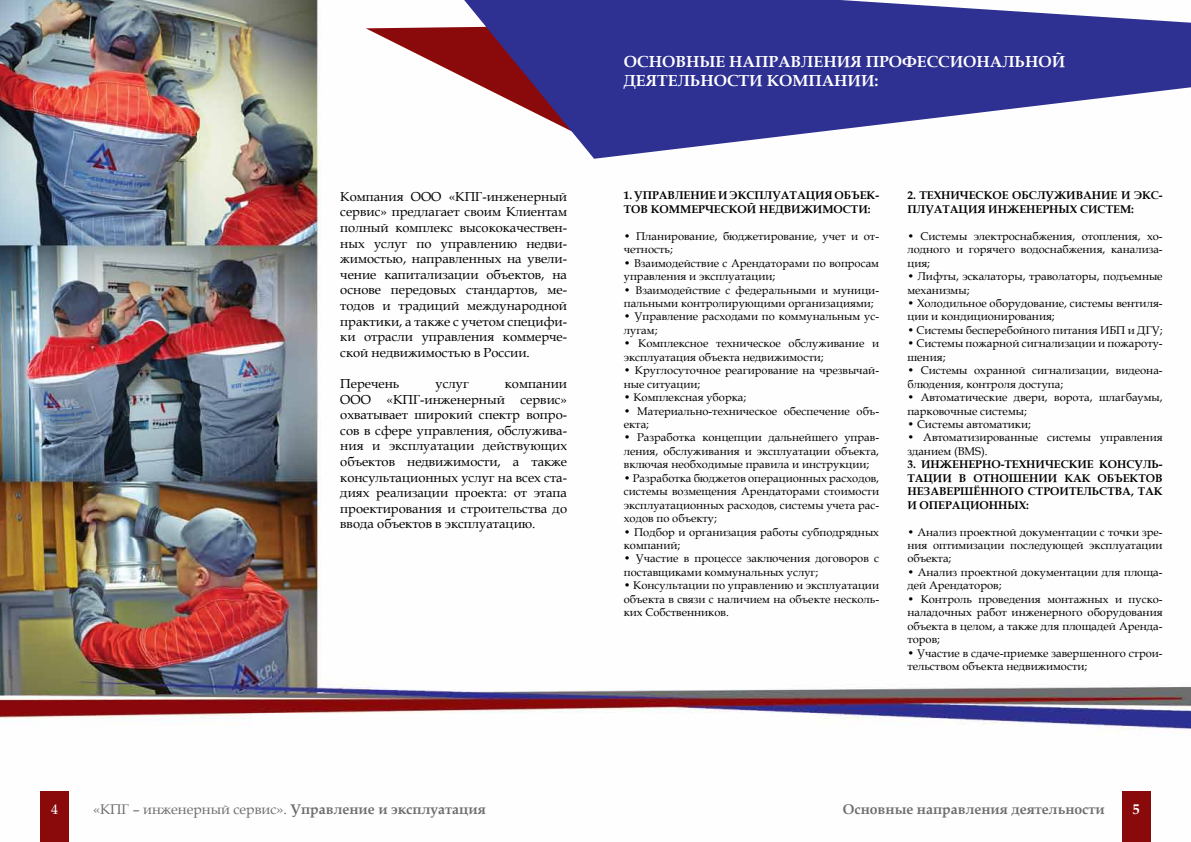
<style>
.page{position:relative;width:1191px;height:842px;background:#fff}
.page>*{position:absolute;margin:0;border:0;box-sizing:border-box;transform-origin:0 0}
.t1{font:700 16px/19.2px "Book Antiqua";color:#fff}
.t2{font:14px "Book Antiqua";color:#6d6e70}
.t3{font:700 14px "Book Antiqua";color:#6d6e70}
.t4{font:14px "Book Antiqua";color:#fff}
.t5{font:700 14px "Book Antiqua";color:#fff}
.t6{font:13px/15.6px "Book Antiqua";color:#000;text-align:justify}
.t7{font:11.2px/13.4px "Book Antiqua";color:#000}
.t8{font:700 11.2px/13.4px "Book Antiqua";color:#000}
.s1{font-weight:700}
</style>
<div class="page">
<img style="left:0;top:0;width:1191px;height:842px">
<svg style="left:366px;top:20px;width:98px;height:112px"></svg>
<svg style="left:464px;top:0;width:727px;height:159px;fill:#2e3092"></svg>
<div style="left:40px;top:792px;width:28px;height:50px;background:#8a0a0c"></div>
<div style="left:1122px;top:792px;width:29px;height:50px;background:#8a0a0c"></div>
<p class="t6" style="left:340px;top:188px;width:228px">Компания ООО «КПГ-инженерный сервис» предлагает своим Клиентам полный комплекс высококачествен&shy;ных услуг по управлению недви&shy;жимостью, направленных на увели&shy;чение капитализации объектов, на основе передовых стандартов, ме&shy;тодов и традиций международной практики, а также с учетом специфи&shy;ки отрасли управления коммерче&shy;ской недвижимостью в России.</p>
<p class="t6" style="left:340px;top:375px;width:61px">Перечень</p>
<p class="t6" style="left:435px;top:375px;width:35px">услуг</p>
<p class="t6" style="left:340px;top:375px;width:228px;text-indent:165px">компании ООО «КПГ-инженерный сервис» охватывает широкий спектр вопро&shy;сов в сфере управления, обслужива&shy;ния и эксплуатации действующих объектов недвижимости, а также консультационных услуг на всех ста&shy;диях реализации проекта: от этапа проектирования и строительства до ввода объектов в эксплуатацию.</p>
<h1 class="t1" style="left:624px;top:52px;width:443px">Основные направления профессиональной деятельности компании:</h1>
<p class="t8" style="left:624px;top:189px;width:257px">1. Управление и эксплуатация объек&shy;тов коммерческой недвижимости:</p>
<p class="t7" style="left:624px;top:229px;width:257px">• Планирование, бюджетирование, учет и от&shy;четность;</p>
<p class="t7" style="left:624px;top:256px;width:257px">• Взаимодействие с Арендаторами по вопросам управления и эксплуатации;</p>
<p class="t7" style="left:624px;top:283px;width:257px">• Взаимодействие с федеральными и муници&shy;пальными контролирующими организациями;</p>
<p class="t7" style="left:624px;top:310px;width:257px">• Управление расходами по коммунальным ус&shy;лугам;</p>
<p class="t7" style="left:624px;top:337px;width:257px">• Комплексное техническое обслуживание и эксплуатация объекта недвижимости;</p>
<p class="t7" style="left:624px;top:363px;width:257px">• Круглосуточное реагирование на чрезвычай&shy;ные ситуации;</p>
<p class="t7" style="left:624px;top:390px;width:124px">• Комплексная уборка;</p>
<p class="t7" style="left:624px;top:404px;width:257px">• Материально-техническое обеспечение объ&shy;екта;</p>
<p class="t7" style="left:624px;top:431px;width:257px;text-align:justify">• Разработка концепции дальнейшего управ&shy;ления, обслуживания и эксплуатации объекта, включая необходимые правила и инструкции;</p>
<p class="t7" style="left:624px;top:471px;width:257px;text-align:justify">• Разработка бюджетов операционных расходов, системы возмещения Арендаторами стоимости эксплуатационных расходов, системы учета рас&shy;ходов по объекту;</p>
<p class="t7" style="left:624px;top:525px;width:257px">• Подбор и организация работы субподрядных компаний;</p>
<p class="t7" style="left:624px;top:552px;width:257px">• Участие в процессе заключения договоров с поставщиками коммунальных услуг;</p>
<p class="t7" style="left:624px;top:578px;width:257px;text-align:justify">• Консультации по управлению и эксплуатации объекта в связи с наличием на объекте несколь&shy;ких Собственников.</p>
<p class="t8" style="left:907px;top:189px;width:257px">2. Техническое обслуживание и экс&shy;плуатация инженерных систем:</p>
<p class="t7" style="left:907px;top:229px;width:257px;text-align:justify">• Системы электроснабжения, отопления, хо&shy;лодного и горячего водоснабжения, канализа&shy;ция;</p>
<p class="t7" style="left:907px;top:269px;width:257px">• Лифты, эскалаторы, траволаторы, подъемные механизмы;</p>
<p class="t7" style="left:907px;top:296px;width:257px">• Холодильное оборудование, системы вентиля&shy;ции и кондиционирования;</p>
<p class="t7" style="left:907px;top:323px;width:257px">• Системы бесперебойного питания ИБП и ДГУ;</p>
<p class="t7" style="left:907px;top:337px;width:257px">• Системы пожарной сигнализации и пожароту&shy;шения;</p>
<p class="t7" style="left:907px;top:363px;width:257px">• Системы охранной сигнализации, видеона&shy;блюдения, контроля доступа;</p>
<p class="t7" style="left:907px;top:390px;width:257px">• Автоматические двери, ворота, шлагбаумы, парковочные системы;</p>
<p class="t7" style="left:907px;top:417px;width:125px">• Системы автоматики;</p>
<p class="t7" style="left:907px;top:431px;width:257px">• Автоматизированные системы управления зданием (BMS).</p>
<p class="t8" style="left:907px;top:458px;width:257px;text-align:justify">3. Инженерно-технические консуль&shy;тации в отношении как объектов незавершённого строительства, так и операционных:</p>
<p class="t7" style="left:907px;top:525px;width:257px;text-align:justify">• Анализ проектной документации с точки зре&shy;ния оптимизации последующей эксплуатации объекта;</p>
<p class="t7" style="left:907px;top:565px;width:257px">• Анализ проектной документации для площа&shy;дей Арендаторов;</p>
<p class="t7" style="left:907px;top:592px;width:257px;text-align:justify">• Контроль проведения монтажных и пуско&shy;наладочных работ инженерного оборудования объекта в целом, а также для площадей Аренда&shy;торов;</p>
<p class="t7" style="left:907px;top:646px;width:257px">• Участие в сдаче-приемке завершенного строи&shy;тельством объекта недвижимости;</p>
<p class="t4" style="left:51px;top:800px;width:8px">4</p>
<p class="t2" style="left:93px;top:800px;width:394px">«КПГ – инженерный сервис». <span class="s1">Управление и эксплуатация</span></p>
<p class="t3" style="left:842px;top:800px;width:263px">Основные направления деятельности</p>
<p class="t5" style="left:1132px;top:800px;width:8px">5</p>
</div>
